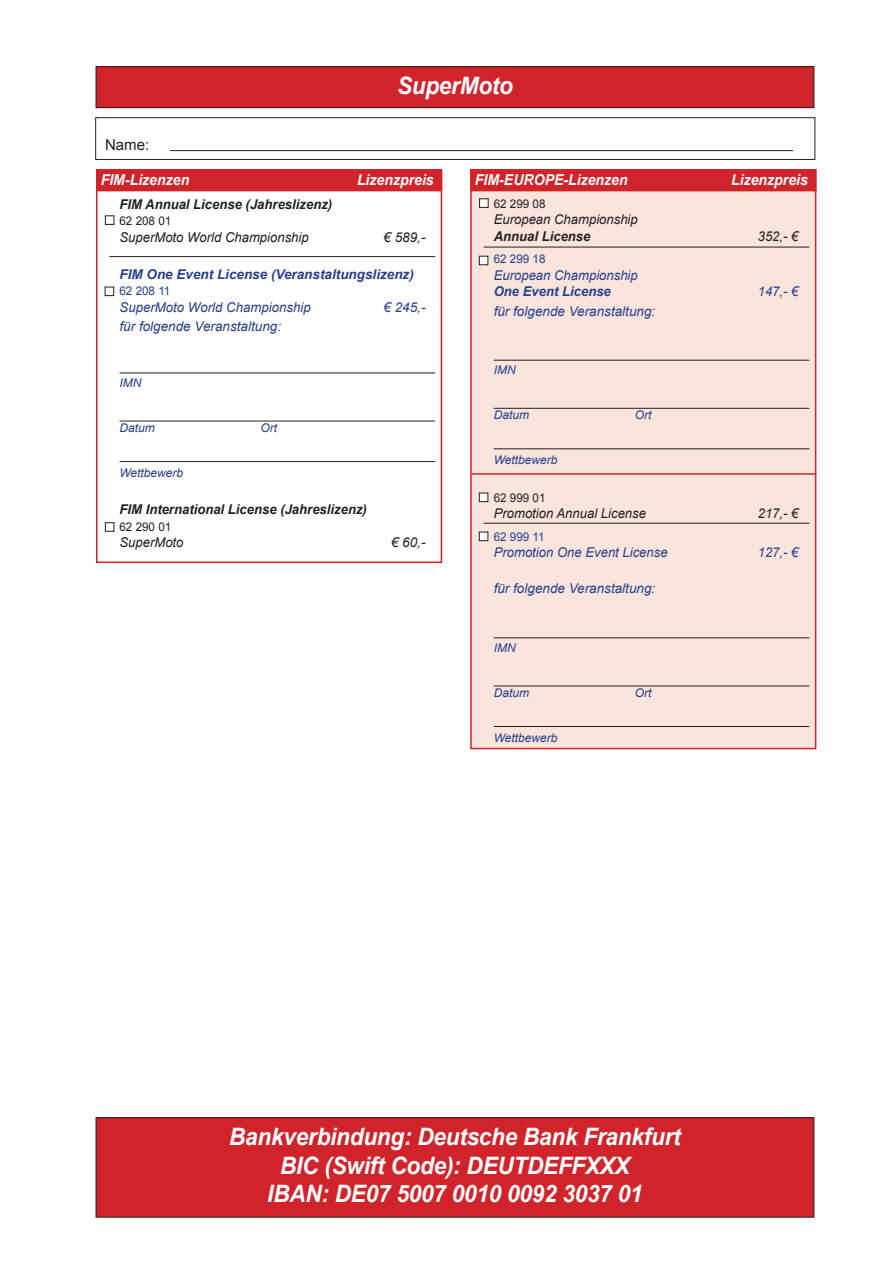
<style>
.page{position:relative;width:893px;height:1263px;background:#fff}
.page>*{position:absolute;margin:0;border:0;box-sizing:border-box;transform-origin:0 0}
.t1{font:italic 700 24px/28.8px "Arial";letter-spacing:-.01em;color:#fff;text-align:center;scale:.94 1}
.t2{font:italic 700 15px "Arial";color:#fff;scale:.94 1}
.t3{font:15px "Arial";color:#231f20}
.t4{font:italic 13.5px "Arial";color:#253f8e}
.t5{font:italic 13.5px "Arial";color:#231f20}
.t6{font:italic 700 13.5px "Arial";color:#231f20}
.t7{font:italic 700 13.5px "Arial";color:#253f8e}
.t8{font:italic 12px "Arial";color:#253f8e}
.t9{font:12px "Arial";color:#231f20}
.t10{font:12px "Arial";color:#253f8e}
</style>
<div class="page">
<div style="left:96px;top:169px;width:346px;height:394px;border:2px solid #d1232a"></div>
<div style="left:470px;top:169px;width:346px;height:580px;background:#f9e5dc;border:2px solid #d1232a"></div>
<div style="left:96px;top:169px;width:346px;height:22px;background:#d1232a"></div>
<div style="left:470px;top:169px;width:346px;height:22px;background:#d1232a"></div>
<div style="left:105px;top:215px;width:9px;height:10px;border:1px solid #231f20"></div>
<div style="left:105px;top:522px;width:9px;height:10px;border:1px solid #231f20"></div>
<div style="left:480px;top:199px;width:8px;height:8px;background:#fff"></div>
<div style="left:479px;top:198px;width:10px;height:10px;border:1px solid #231f20"></div>
<div style="left:105px;top:287px;width:9px;height:9px;border:1px solid #231f20"></div>
<div style="left:479px;top:256px;width:9px;height:9px;background:#fff"></div>
<div style="left:479px;top:256px;width:9px;height:9px;border:1px solid #231f20"></div>
<div style="left:479px;top:493px;width:9px;height:9px;background:#fff"></div>
<div style="left:479px;top:493px;width:9px;height:9px;border:1px solid #231f20"></div>
<div style="left:479px;top:532px;width:9px;height:9px;background:#fff"></div>
<div style="left:479px;top:532px;width:9px;height:9px;border:1px solid #231f20"></div>
<hr style="left:109px;top:256px;width:326px;height:1px;background:#231f20">
<hr style="left:484px;top:247px;width:325px;height:1px;background:#231f20">
<hr style="left:484px;top:523px;width:325px;height:1px;background:#231f20">
<hr style="left:472px;top:473px;width:344px;height:2px;background:#d1232a">
<hr style="left:120px;top:373px;width:315px;height:1px;background:#231f20">
<hr style="left:494px;top:360px;width:315px;height:1px;background:#231f20">
<hr style="left:494px;top:638px;width:315px;height:1px;background:#231f20">
<hr style="left:120px;top:421px;width:315px;height:1px;background:#231f20">
<hr style="left:494px;top:408px;width:315px;height:1px;background:#231f20">
<hr style="left:494px;top:686px;width:315px;height:1px;background:#231f20">
<hr style="left:120px;top:461px;width:315px;height:1px;background:#231f20">
<hr style="left:494px;top:449px;width:315px;height:1px;background:#231f20">
<hr style="left:494px;top:726px;width:315px;height:1px;background:#231f20">
<div style="left:96px;top:67px;width:718px;height:41px;background:#d1232a"></div>
<div style="left:96px;top:66px;width:718px;height:42px;border:1px solid #231f20"></div>
<div style="left:95px;top:117px;width:720px;height:43px;border:1px solid #231f20"></div>
<hr style="left:170px;top:150px;width:623px;height:1px;background:#231f20">
<div style="left:96px;top:1118px;width:718px;height:99px;background:#d1232a"></div>
<div style="left:96px;top:1117px;width:718px;height:100px;border:1px solid #231f20"></div>
<p class="t3" style="left:105px;top:135px;width:46px">Name:</p>
<h1 class="t1" style="left:397px;top:72px;width:125px">SuperMoto</h1>
<p class="t2" style="left:101px;top:170px;width:96px">FIM-Lizenzen</p>
<p class="t2" style="left:357px;top:170px;width:83px">Lizenzpreis</p>
<p class="t2" style="left:475px;top:170px;width:164px">FIM-EUROPE-Lizenzen</p>
<p class="t2" style="left:731px;top:170px;width:83px">Lizenzpreis</p>
<p class="t6" style="left:120px;top:195px;width:214px">FIM Annual License (Jahreslizenz)</p>
<p class="t9" style="left:120px;top:213px;width:53px">62 208 01</p>
<p class="t5" style="left:120px;top:228px;width:191px">SuperMoto World Championship</p>
<p class="t5" style="left:384px;top:228px;width:44px">€ 589,-</p>
<p class="t7" style="left:119px;top:265px;width:296px">FIM One Event License (Veranstaltungslizenz)</p>
<p class="t10" style="left:120px;top:283px;width:52px">62 208 11</p>
<p class="t4" style="left:120px;top:298px;width:193px">SuperMoto World Championship</p>
<p class="t4" style="left:384px;top:298px;width:44px">€ 245,-</p>
<p class="t4" style="left:119px;top:318px;width:163px">für folgende Veranstaltung:</p>
<p class="t8" style="left:120px;top:375px;width:23px">IMN</p>
<p class="t8" style="left:120px;top:420px;width:37px">Datum</p>
<p class="t8" style="left:261px;top:420px;width:18px">Ort</p>
<p class="t8" style="left:120px;top:465px;width:65px">Wettbewerb</p>
<p class="t6" style="left:120px;top:501px;width:249px">FIM International License (Jahreslizenz)</p>
<p class="t9" style="left:120px;top:518px;width:53px">62 290 01</p>
<p class="t5" style="left:120px;top:534px;width:66px">SuperMoto</p>
<p class="t5" style="left:391px;top:534px;width:36px">€ 60,-</p>
<p class="t9" style="left:494px;top:196px;width:53px">62 299 08</p>
<p class="t5" style="left:494px;top:211px;width:146px">European Championship</p>
<p class="t6" style="left:494px;top:227px;width:98px">Annual License</p>
<p class="t5" style="left:758px;top:227px;width:42px">352,- €</p>
<p class="t10" style="left:494px;top:251px;width:53px">62 299 18</p>
<p class="t4" style="left:494px;top:266px;width:146px">European Championship</p>
<p class="t7" style="left:494px;top:283px;width:119px">One Event License</p>
<p class="t4" style="left:758px;top:283px;width:42px">147,- €</p>
<p class="t4" style="left:494px;top:302px;width:163px">für folgende Veranstaltung:</p>
<p class="t8" style="left:494px;top:362px;width:23px">IMN</p>
<p class="t8" style="left:494px;top:407px;width:37px">Datum</p>
<p class="t8" style="left:635px;top:407px;width:18px">Ort</p>
<p class="t8" style="left:494px;top:452px;width:65px">Wettbewerb</p>
<p class="t9" style="left:494px;top:490px;width:53px">62 999 01</p>
<p class="t5" style="left:494px;top:505px;width:154px">Promotion Annual License</p>
<p class="t5" style="left:758px;top:505px;width:42px">217,- €</p>
<p class="t10" style="left:494px;top:529px;width:52px">62 999 11</p>
<p class="t4" style="left:494px;top:544px;width:175px">Promotion One Event License</p>
<p class="t4" style="left:758px;top:544px;width:42px">127,- €</p>
<p class="t4" style="left:494px;top:580px;width:163px">für folgende Veranstaltung:</p>
<p class="t8" style="left:494px;top:640px;width:23px">IMN</p>
<p class="t8" style="left:494px;top:685px;width:37px">Datum</p>
<p class="t8" style="left:635px;top:685px;width:18px">Ort</p>
<p class="t8" style="left:494px;top:730px;width:65px">Wettbewerb</p>
<h1 class="t1" style="left:229px;top:1123px;width:482px">Bankverbindung: Deutsche Bank Frankfurt<br>BIC (Swift Code): DEUTDEFFXXX<br>IBAN: DE07 5007 0010 0092 3037 01</h1>
</div>
